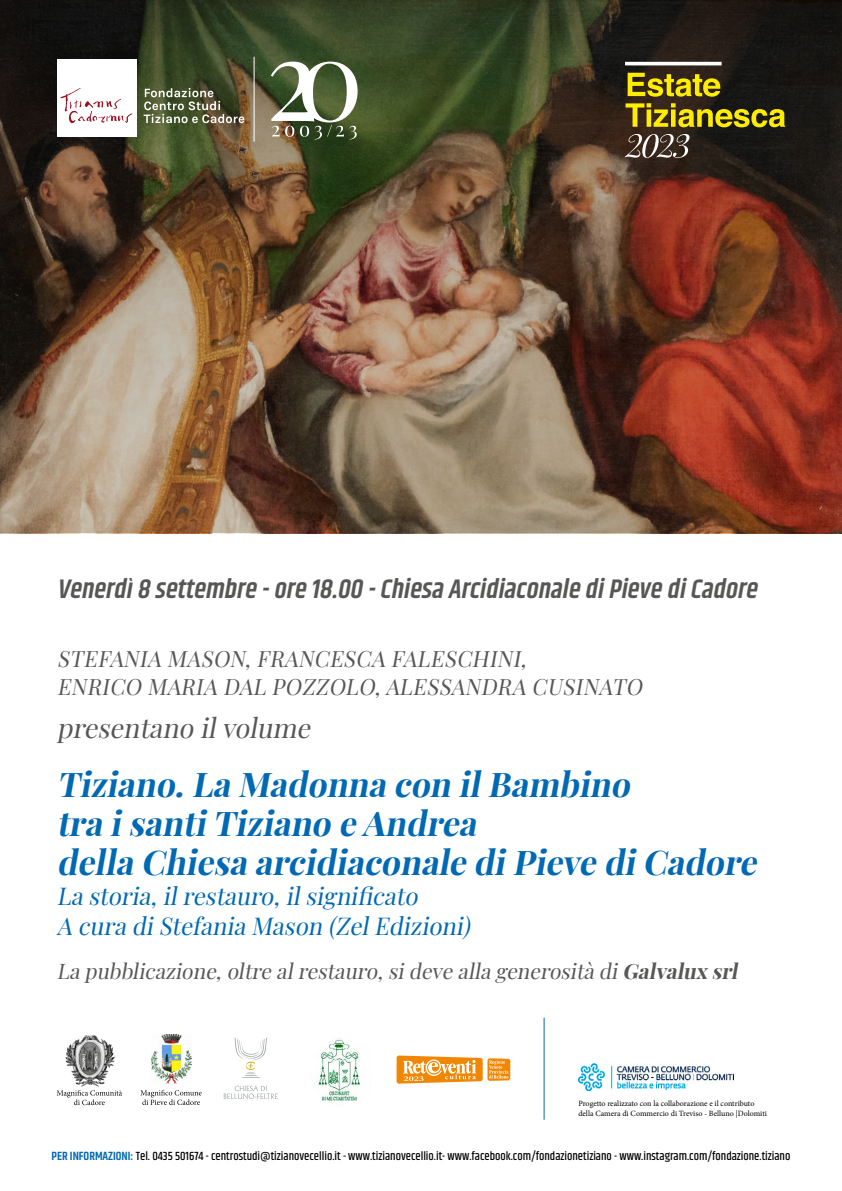
<style>
.page{position:relative;width:842px;height:1191px;background:#fff}
.page>*{position:absolute;margin:0;border:0;box-sizing:border-box;transform-origin:0 0}
.t1{font:italic 700 34px/39px "Playfair Display";color:#0069b4}
.t2{font:italic 600 27px "Khand";color:#575756}
.t3{font:italic 27px "Playfair Display";color:#575756}
.t4{font:italic 24px/30px "Playfair Display";color:#0069b4}
.t5{font:italic 22px/28px "Playfair Display";color:#575756}
.t6{font:italic 21px "Playfair Display";color:#575756}
.t7{font:500 12px "Khand";color:#000}
.t8{font:8px/9.6px "Minion Pro";color:#000}
.s1{font-weight:700}
.s2{font-weight:600;color:#0069b4}
</style>
<div class="page">
<img style="left:0;top:0;width:842px;height:533px">
<div style="left:57px;top:59px;width:79px;height:78px;background:#fff"></div>
<svg style="left:144px;top:88px;width:100px;height:35px"></svg>
<svg style="left:60px;top:88px;width:73px;height:35px"></svg>
<svg style="left:271px;top:62px;width:87px;height:77px"></svg>
<hr style="left:254px;top:57px;width:1px;height:85px;background:#fff">
<svg style="left:625px;top:134px;width:64px;height:24px"></svg>
<svg style="left:625px;top:103px;width:160px;height:24px"></svg>
<svg style="left:628px;top:73px;width:92px;height:24px"></svg>
<hr style="left:625px;top:62px;width:97px;height:3px;background:#fff">
<img style="left:578px;top:1063px;width:155px;height:27px">
<hr style="left:544px;top:1017px;width:1px;height:102px;background:#0069b4">
<img style="left:65px;top:1035px;width:50px;height:52px">
<svg style="left:57px;top:1090px;width:65px;height:15px"></svg>
<img style="left:151px;top:1034px;width:40px;height:49px">
<svg style="left:140px;top:1089px;width:62px;height:16px"></svg>
<svg style="left:397px;top:1055px;width:113px;height:28px"></svg>
<svg style="left:224px;top:1085px;width:54px;height:13px"></svg>
<svg style="left:235px;top:1037px;width:32px;height:41px"></svg>
<img style="left:318px;top:1039px;width:42px;height:62px">
<h2 class="t2" style="left:57px;top:571px;width:709px">Venerdì8settembre-ore18.00-ChiesaArcidiaconalediPievediCadore</h2>
<h3 class="t5" style="left:57px;top:642px;width:592px">STEFANIA MASON,FRANCESCA FALESCHINI,<br>ENRICO MARIA DAL POZZOLO,ALESSANDRA CUSINATO</h3>
<h2 class="t3" style="left:57px;top:706px;width:262px">presentano ilvolume</h2>
<h1 class="t1" style="left:57px;top:761px;width:709px">Tiziano.La Madonna con ilBambino<br>tra isantiTiziano e Andrea<br>della Chiesa arcidiaconale diPieve diCadore</h1>
<h3 class="t4" style="left:57px;top:879px;width:421px">La storia,ilrestauro,ilsignificato<br>A cura diStefania Mason (ZelEdizioni)</h3>
<h3 class="t6" style="left:57px;top:954px;width:687px">La pubblicazione,oltre alrestauro,sideve alla generosità di<span class="s1">Galvalux srl</span></h3>
<p class="t8" style="left:578px;top:1099px;width:190px">Progetto realizzato con la collaborazione e il contributo della Camera di Commercio di Treviso - Belluno |Dolomiti</p>
<p class="t7" style="left:52px;top:1148px;width:740px"><span class="s2">PER INFORMAZIONI:</span> Tel. 0435 501674 - centrostudi@tizianovecellio.it - www.tizianovecellio.it- www.facebook.com/fondazionetiziano - www.instagram.com/fondazione.tiziano</p>
</div>
